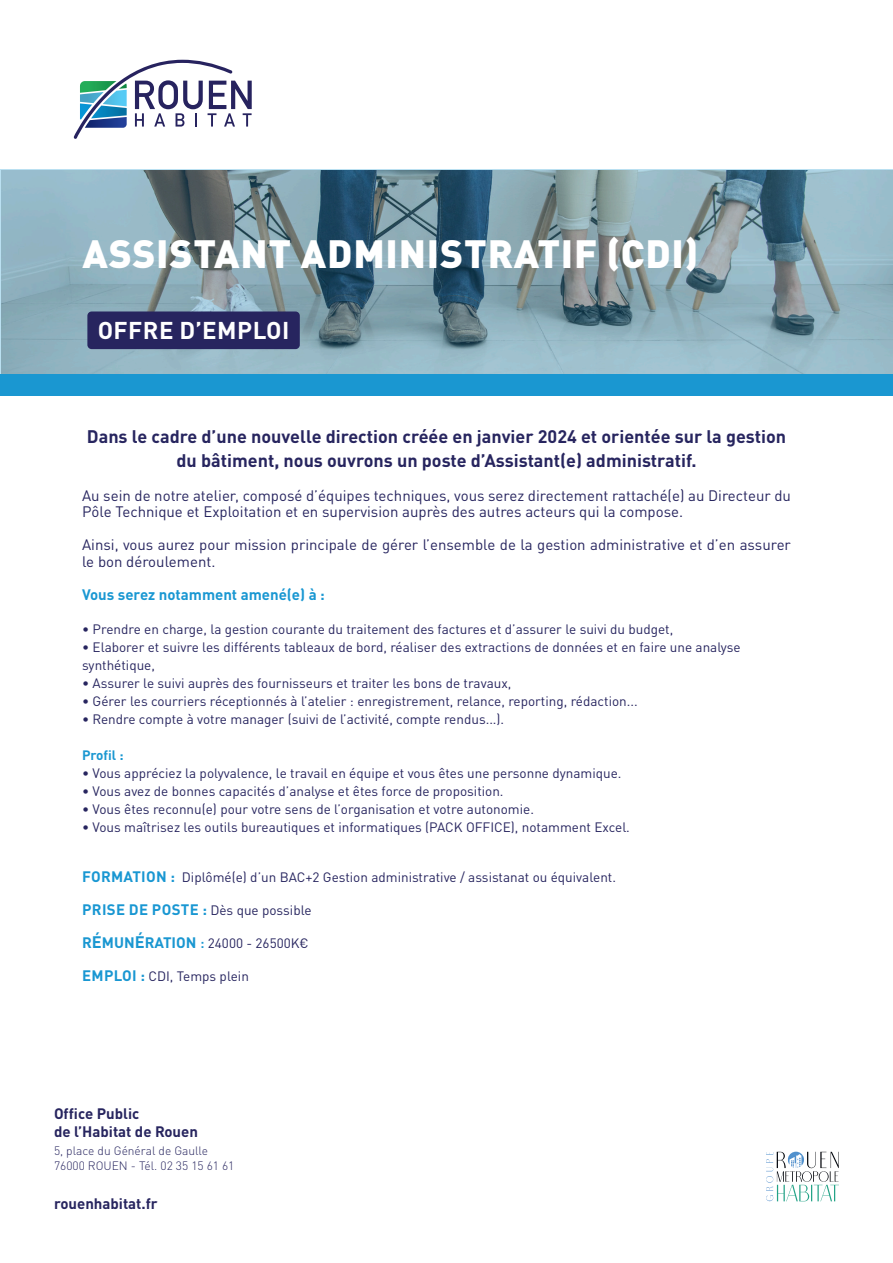
<style>
.page{position:relative;width:893px;height:1263px;background:#fff}
.page>*{position:absolute;margin:0;border:0;box-sizing:border-box;transform-origin:0 0}
.t1{font:900 39px "DIN Pro";letter-spacing:.02em;color:#fff}
.t2{font:700 24px "DIN Pro";letter-spacing:.02em;color:#fff}
.t3{font:700 18px/24px "DIN Pro";color:#27255f;text-align:center}
.t4{font:15px/16.5px "DIN Pro";color:#27255f}
.t5{font:700 15px "DIN Pro";color:#27255f}
.t6{font:700 15px "DIN Pro";color:#1997d2}
.t7{font:13.5px/18px "DIN Pro";color:#27255f}
.t8{font:700 13.5px "DIN Pro";color:#1a97d1}
.t9{font:300 12px "DIN Pro";color:#27255f}
.s1{font-weight:700;font-size:15px;color:#1997d2}
.s2{font-weight:700;font-size:15px;color:#1a97d1}
.s3{font-weight:700;font-size:16.5px;color:#1a97d1}
.s4{font-weight:500;font-size:15px;color:#1a97d1}
</style>
<div class="page">
<svg style="left:766px;top:1151px;width:73px;height:50px"></svg>
<svg style="left:0;top:169px;width:893px;height:205px;background:#7e9da9"></svg>
<div style="left:0;top:374px;width:893px;height:22px;background:#1a97d1"></div>
<div style="left:87px;top:311px;width:213px;height:38px;background:#27255f;border-radius:4px"></div>
<svg style="left:74px;top:60px;width:178px;height:79px"></svg>
<p class="t1" style="left:82px;top:220px;width:617px">ASSISTANT ADMINISTRATIF (CDI)</p>
<p class="t2" style="left:98px;top:310px;width:193px">OFFRE D’EMPLOI</p>
<p class="t3" style="left:87px;top:423px;width:701px">Dans le cadre d’une nouvelle direction créée en janvier 2024 et orientée sur la gestion du bâtiment, nous ouvrons un poste d’Assistant(e) administratif.</p>
<p class="t4" style="left:82px;top:486px;width:710px">Au sein de notre atelier, composé d’équipes techniques, vous serez directement rattaché(e) au Directeur du<br>Pôle Technique et Exploitation et en supervision auprès des autres acteurs qui la compose.</p>
<p class="t4" style="left:82px;top:535px;width:710px">Ainsi, vous aurez pour mission principale de gérer l’ensemble de la gestion administrative et d’en assurer le bon déroulement.</p>
<p class="t6" style="left:82px;top:582px;width:244px">Vous serez notamment amené(e) à :</p>
<p class="t7" style="left:82px;top:619px;width:593px">• Prendre en charge, la gestion courante du traitement des factures et d’assurer le suivi du budget,</p>
<p class="t7" style="left:82px;top:637px;width:660px">• Elaborer et suivre les différents tableaux de bord, réaliser des extractions de données et en faire une analyse synthétique,</p>
<p class="t7" style="left:82px;top:673px;width:431px">• Assurer le suivi auprès des fournisseurs et traiter les bons de travaux,</p>
<p class="t7" style="left:82px;top:691px;width:557px">• Gérer les courriers réceptionnés à l’atelier : enregistrement, relance, reporting, rédaction...</p>
<p class="t7" style="left:82px;top:709px;width:424px">• Rendre compte à votre manager (suivi de l’activité, compte rendus...).</p>
<p class="t8" style="left:82px;top:744px;width:43px">Profil :</p>
<p class="t7" style="left:82px;top:763px;width:541px">• Vous appréciez la polyvalence, le travail en équipe et vous êtes une personne dynamique.</p>
<p class="t7" style="left:82px;top:781px;width:423px">• Vous avez de bonnes capacités d’analyse et êtes force de proposition.</p>
<p class="t7" style="left:82px;top:799px;width:453px">• Vous êtes reconnu(e) pour votre sens de l’organisation et votre autonomie.</p>
<p class="t7" style="left:82px;top:817px;width:549px">• Vous maîtrisez les outils bureautiques et informatiques (PACK OFFICE), notamment Excel.</p>
<p class="t7" style="left:82px;top:867px;width:535px"><span class="s1">FORMATION :</span> Diplômé(e) d’un BAC+2 Gestion administrative / assistanat ou équivalent.</p>
<p class="t7" style="left:82px;top:900px;width:231px"><span class="s1">PRISE DE POSTE :</span> Dès que possible</p>
<p class="t7" style="left:82px;top:933px;width:228px"><span class="s2">R</span><span class="s3">É</span><span class="s2">MUN</span><span class="s3">É</span><span class="s2">RATION</span> <span class="s4">:</span> 24000 - 26500K€</p>
<p class="t7" style="left:82px;top:966px;width:168px"><span class="s1">EMPLOI :</span> CDI, Temps plein</p>
<p class="t5" style="left:54px;top:1101px;width:87px">Office Public</p>
<p class="t5" style="left:54px;top:1119px;width:145px">de l’Habitat de Rouen</p>
<p class="t9" style="left:54px;top:1141px;width:156px">5, place du Général de Gaulle</p>
<p class="t9" style="left:54px;top:1156px;width:182px">76000 ROUEN - Tél. 02 35 15 61 61</p>
<p class="t5" style="left:54px;top:1191px;width:105px">rouenhabitat.fr</p>
</div>
